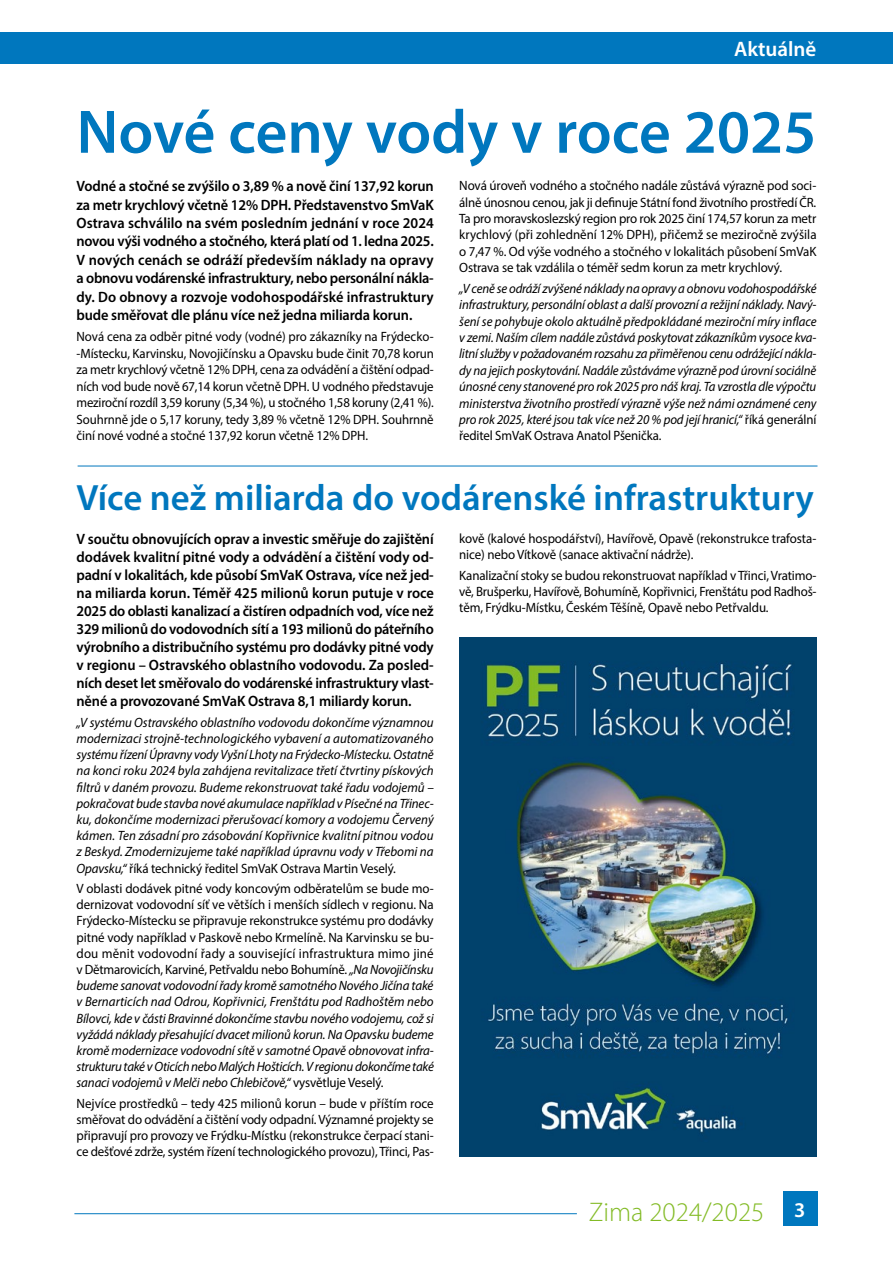
<style>
.page{position:relative;width:893px;height:1263px;background:#fff}
.page>*{position:absolute;margin:0;border:0;box-sizing:border-box;transform-origin:0 0}
.t1{font:600 61.95px "Myriad Pro";color:#0077be}
.t2{font:600 36.75px "Myriad Pro";color:#0077be}
.t3{font:300 27px "Myriad Pro";color:#83bb26}
.t4{font:600 21px "Myriad Pro";color:#fff}
.t5{font:600 15px/18px "Myriad Pro";letter-spacing:-.01em;color:#000;text-align:justify;scale:.96 1}
.t6{font:italic 13.5px/16.2px "Myriad Pro";letter-spacing:-.01em;color:#000;text-align:justify;scale:.96 1}
.t7{font:13.5px/16.2px "Myriad Pro";letter-spacing:-.01em;color:#000;text-align:justify;scale:.96 1}
.t8{font:italic 13.5px/16.4px "Myriad Pro";letter-spacing:-.01em;color:#000;text-align:justify;scale:.95 1}
.t9{font:13.5px/16.6px "Myriad Pro";letter-spacing:-.01em;color:#000;text-align:justify;scale:.95 1}
.s1{font-style:normal}
.s2{font-weight:600;font-size:21px;color:#fff}
</style>
<div class="page">
<div style="left:783px;top:1191px;width:34px;height:35px;background:#0077be"></div>
<div style="left:0;top:32px;width:893px;height:32px;background:#0077be"></div>
<hr style="left:74px;top:1213px;width:503px;height:1px;background:#0077be">
<hr style="left:78px;top:466px;width:739px;height:1px;background:#0077be">
<img style="left:459px;top:638px;width:357px;height:519px">
<h3 class="t4" style="left:734px;top:35px;width:84px">Aktuálně</h3>
<h1 class="t1" style="left:77px;top:93px;width:741px">Nové ceny vody v roce 2025</h1>
<p class="t5" style="left:77px;top:177px;width:374px;line-height:18.5px">Vodné a stočné se zvýšilo o 3,89 % a nově činí 137,92 korun za metr krychlový včetně 12% DPH. Představenstvo SmVaK Ostrava schválilo na svém posledním jednání v roce 2024 novou výši vodného a stočného, která platí od 1. ledna 2025.<br>V nových cenách se odráží především náklady na opravy a obnovu vodárenské infrastruktury, nebo personální nákla&shy;dy. Do obnovy a rozvoje vodohospodářské infrastruktury bude směřovat dle plánu více než jedna miliarda korun.</p>
<p class="t9" style="left:77px;top:328px;width:378px">Nová cena za odběr pitné vody (vodné) pro zákazníky na Frýdecko--Místecku, Karvinsku, Novojičínsku a Opavsku bude činit 70,78 korun za metr krychlový včetně 12% DPH, cena za odvádění a čištění odpad&shy;ních vod bude nově 67,14 korun včetně DPH. U vodného představuje meziroční rozdíl 3,59 koruny (5,34 %), u stočného 1,58 koruny (2,41 %).<br>Souhrnně jde o 5,17 koruny, tedy 3,89 % včetně 12% DPH. Souhrnně činí nové vodné a stočné 137,92 korun včetně 12% DPH.</p>
<p class="t7" style="left:459px;top:177px;width:374px">Nová úroveň vodného a stočného nadále zůstává výrazně pod soci&shy;álně únosnou cenou, jak ji definuje Státní fond životního prostředí ČR.<br>Ta pro moravskoslezský region pro rok 2025 činí 174,57 korun za metr krychlový (při zohlednění 12% DPH), přičemž se meziročně zvýšila o 7,47 %. Od výše vodného a stočného v lokalitách působení SmVaK Ostrava se tak vzdálila o téměř sedm korun za metr krychlový.</p>
<p class="t8" style="left:459px;top:280px;width:378px">„V ceně se odráží zvýšené náklady na opravy a obnovu vodohospodářské infrastruktury, personální oblast a další provozní a režijní náklady. Navý&shy;šení se pohybuje okolo aktuálně předpokládané meziroční míry inflace v zemi. Naším cílem nadále zůstává poskytovat zákazníkům vysoce kva&shy;litní služby v požadovaném rozsahu za přiměřenou cenu odrážející nákla&shy;dy na jejich poskytování. Nadále zůstáváme výrazně pod úrovní sociálně únosné ceny stanovené pro rok 2025 pro náš kraj. Ta vzrostla dle výpočtu ministerstva životního prostředí výrazně výše než námi oznámené ceny pro rok 2025, které jsou tak více než 20 % pod její hranicí,“ <span class="s1">říká generální ředitel SmVaK Ostrava Anatol Pšenička.</span></p>
<h2 class="t2" style="left:77px;top:475px;width:739px">Více než miliarda do vodárenské infrastruktury</h2>
<p class="t5" style="left:77px;top:530px;width:374px">V součtu obnovujících oprav a investic směřuje do zajištění dodávek kvalitní pitné vody a odvádění a čištění vody od&shy;padní v lokalitách, kde působí SmVaK Ostrava, více než jed&shy;na miliarda korun. Téměř 425 milionů korun putuje v roce 2025 do oblasti kanalizací a čistíren odpadních vod, více než 329 milionů do vodovodních sítí a 193 milionů do páteřního výrobního a distribučního systému pro dodávky pitné vody v regionu – Ostravského oblastního vodovodu. Za posled&shy;ních deset let směřovalo do vodárenské infrastruktury vlast&shy;něné a provozované SmVaK Ostrava 8,1 miliardy korun.</p>
<p class="t6" style="left:77px;top:714px;width:374px">„V systému Ostravského oblastního vodovodu dokončíme významnou modernizaci strojně-technologického vybavení a automatizovaného systému řízení Úpravny vody Vyšní Lhoty na Frýdecko-Místecku. Ostatně na konci roku 2024 byla zahájena revitalizace třetí čtvrtiny pískových filtrů v daném provozu. Budeme rekonstruovat také řadu vodojemů – pokračovat bude stavba nové akumulace například v Písečné na Třinec&shy;ku, dokončíme modernizaci přerušovací komory a vodojemu Červený kámen. Ten zásadní pro zásobování Kopřivnice kvalitní pitnou vodou z Beskyd. Zmodernizujeme také například úpravnu vody v Třebomi na Opavsku,“ <span class="s1">říká technický ředitel SmVaK Ostrava Martin Veselý.</span></p>
<p class="t6" style="left:77px;top:880px;width:374px"><span class="s1">V oblasti dodávek pitné vody koncovým odběratelům se bude mo&shy;dernizovat vodovodní síť ve větších i menších sídlech v regionu. Na Frýdecko-Místecku se připravuje rekonstrukce systému pro dodávky pitné vody například v Paskově nebo Krmelíně. Na Karvinsku se bu&shy;dou měnit vodovodní řady a související infrastruktura mimo jiné v Dětmarovicích, Karviné, Petřvaldu nebo Bohumíně.</span> „Na Novojičínsku budeme sanovat vodovodní řady kromě samotného Nového Jičína také v Bernarticích nad Odrou, Kopřivnici, Frenštátu pod Radhoštěm nebo Bílovci, kde v části Bravinné dokončíme stavbu nového vodojemu, což si vyžádá náklady přesahující dvacet milionů korun. Na Opavsku budeme kromě modernizace vodovodní sítě v samotné Opavě obnovovat infra&shy;strukturu také v Oticích nebo Malých Hošticích. V regionu dokončíme také sanaci vodojemů v Melči nebo Chlebičově,“ <span class="s1">vysvětluje Veselý.</span></p>
<p class="t7" style="left:77px;top:1095px;width:374px">Nejvíce prostředků – tedy 425 milionů korun – bude v příštím roce směřovat do odvádění a čištění vody odpadní. Významné projekty se připravují pro provozy ve Frýdku-Místku (rekonstrukce čerpací stani&shy;ce dešťové zdrže, systém řízení technologického provozu), Třinci, Pas-</p>
<p class="t7" style="left:459px;top:530px;width:374px">kově (kalové hospodářství), Havířově, Opavě (rekonstrukce trafosta&shy;nice) nebo Vítkově (sanace aktivační nádrže).</p>
<p class="t7" style="left:459px;top:567px;width:374px">Kanalizační stoky se budou rekonstruovat například v Třinci, Vratimo&shy;vě, Brušperku, Havířově, Bohumíně, Kopřivnici, Frenštátu pod Radhoš&shy;těm, Frýdku-Místku, Českém Těšíně, Opavě nebo Petřvaldu.</p>
<h3 class="t3" style="left:589px;top:1195px;width:218px">Zima 2024/2025 <span class="s2">3</span></h3>
</div>
